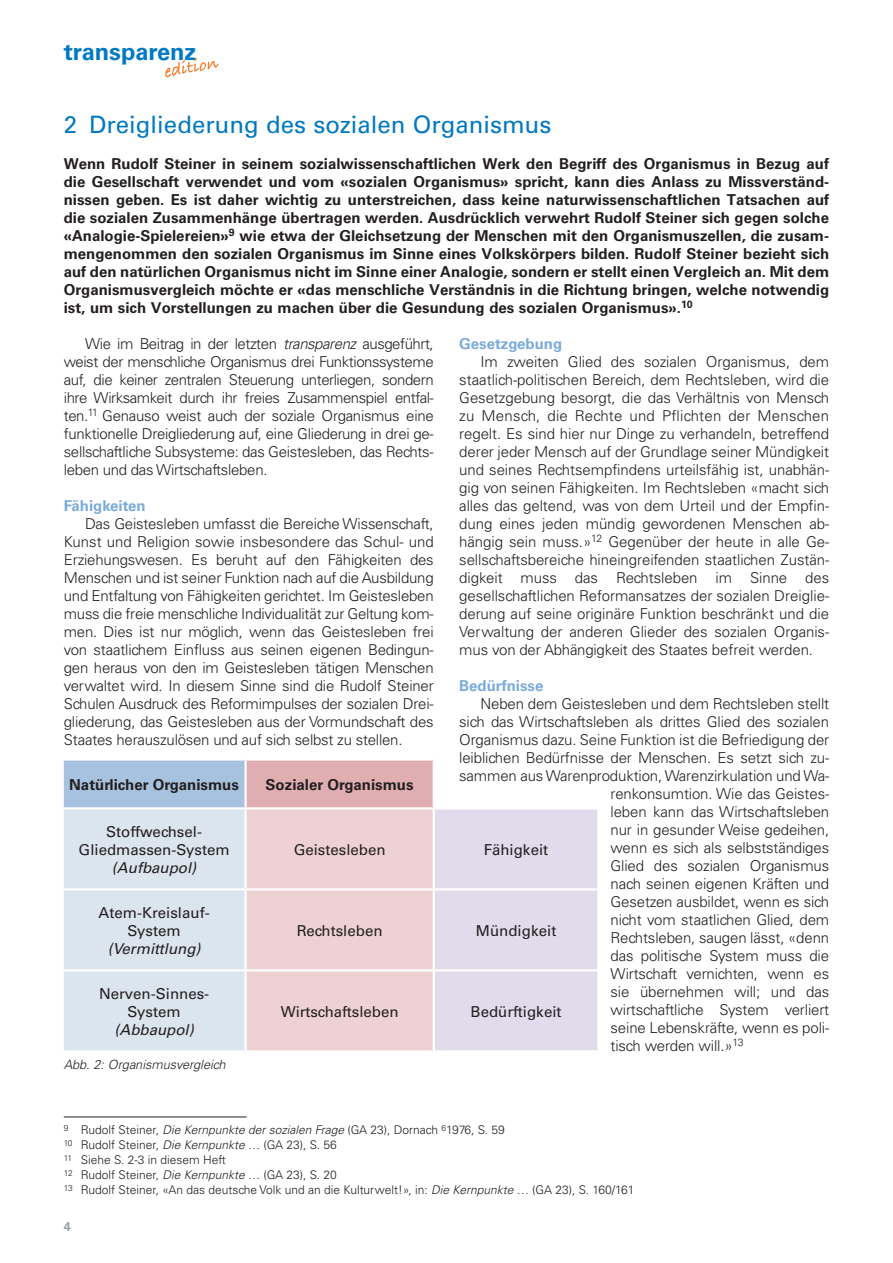
<style>
.page{position:relative;width:893px;height:1263px;background:#fff}
.page>*{position:absolute;margin:0;border:0;box-sizing:border-box;transform-origin:0 0}
.t1{font:24px "Univers";color:#0079c2}
.t2{font:700 23.55px "Univers";color:#0079c2}
.t3{font:300 15px/18px "Univers";letter-spacing:-.01em;color:#231f20;text-align:justify}
.t4{font:700 15px/18px "Univers";color:#231f20;text-align:justify}
.t5{font:15px/18px "Univers";color:#231f20;text-align:center}
.t6{font:700 15px "Univers";color:#7aabdb}
.t7{font:italic 15px "Univers";color:#231f20}
.t8{font:italic 300 12.75px "Univers";letter-spacing:-.005em;color:#231f20}
.t9{font:700 12.75px "Univers";color:#95a4ad}
.t10{font:300 12px/15px "Univers";color:#231f20}
.s1{font-style:italic}
</style>
<div class="page">
<svg style="left:165px;top:58px;width:54px;height:19px"></svg>
<hr style="left:64px;top:1117px;width:183px;height:1px;background:#231f20">
<div style="left:63px;top:759px;width:183px;height:49px;background:#a7c2de"></div>
<div style="left:246px;top:759px;width:188px;height:49px;background:#e0aeb0"></div>
<div style="left:64px;top:809px;width:180px;height:241px;background:#dbe5ee"></div>
<div style="left:247px;top:809px;width:186px;height:241px;background:#eed2d3"></div>
<div style="left:435px;top:809px;width:162px;height:241px;background:#e2dbec"></div>
<hr style="left:62px;top:758px;width:184px;height:2px;background:#fff">
<hr style="left:62px;top:760px;width:2px;height:47px;background:#fff">
<hr style="left:246px;top:758px;width:188px;height:2px;background:#fff">
<hr style="left:244px;top:760px;width:3px;height:47px;background:#fff">
<hr style="left:433px;top:760px;width:2px;height:47px;background:#fff">
<hr style="left:62px;top:807px;width:184px;height:2px;background:#fff">
<hr style="left:246px;top:807px;width:188px;height:2px;background:#fff">
<hr style="left:62px;top:888px;width:184px;height:2px;background:#fff">
<hr style="left:246px;top:888px;width:188px;height:2px;background:#fff">
<hr style="left:434px;top:888px;width:166px;height:2px;background:#fff">
<hr style="left:62px;top:969px;width:184px;height:2px;background:#fff">
<hr style="left:246px;top:969px;width:188px;height:2px;background:#fff">
<hr style="left:434px;top:969px;width:166px;height:2px;background:#fff">
<h2 class="t2" style="left:64px;top:38px;width:134px">transparenz</h2>
<h1 class="t1" style="left:64px;top:110px;width:489px">2 Dreigliederung des sozialen Organismus</h1>
<p class="t4" style="left:64px;top:154px;width:767px">Wenn Rudolf Steiner in seinem sozialwissenschaftlichen Werk den Begriff des Organismus in Bezug auf die Gesellschaft verwendet und vom «sozialen Organismus» spricht, kann dies Anlass zu Missverständ&shy;nissen geben. Es ist daher wichtig zu unterstreichen, dass keine naturwissenschaftlichen Tatsachen auf die sozialen Zusammenhänge übertragen werden. Ausdrücklich verwehrt Rudolf Steiner sich gegen solche «Analogie-Spielereien»<sup>9</sup> wie etwa der Gleichsetzung der Menschen mit den Organismuszellen, die zusam&shy;mengenommen den sozialen Organismus im Sinne eines Volkskörpers bilden. Rudolf Steiner bezieht sich auf den natürlichen Organismus nicht im Sinne einer Analogie, sondern er stellt einen Vergleich an. Mit dem Organismusvergleich möchte er «das menschliche Verständnis in die Richtung bringen, welche notwendig ist, um sich Vorstellungen zu machen über die Gesundung des sozialen Organismus».<sup>10</sup></p>
<p class="t6" style="left:459px;top:334px;width:105px">Gesetzgebung</p>
<p class="t3" style="left:459px;top:352px;width:371px;text-indent:21px">Im zweiten Glied des sozialen Organismus, dem staatlich-politischen Bereich, dem Rechtsleben, wird die Gesetzgebung besorgt, die das Verhältnis von Mensch zu Mensch, die Rechte und Pflichten der Menschen regelt. Es sind hier nur Dinge zu verhandeln, betreffend derer jeder Mensch auf der Grundlage seiner Mündigkeit und seines Rechtsempfindens urteilsfähig ist, unabhän&shy;gig von seinen Fähigkeiten. Im Rechtsleben «macht sich alles das geltend, was von dem Urteil und der Empfin&shy;dung eines jeden mündig gewordenen Menschen ab&shy;hängig sein muss.»<sup>12</sup> Gegenüber der heute in alle Ge&shy;sellschaftsbereiche hineingreifenden staatlichen Zustän&shy;digkeit muss das Rechtsleben im Sinne des gesellschaftlichen Reformansatzes der sozialen Dreiglie&shy;derung auf seine originäre Funktion beschränkt und die Verwaltung der anderen Glieder des sozialen Organis&shy;mus von der Abhängigkeit des Staates befreit werden.</p>
<p class="t6" style="left:459px;top:676px;width:86px">Bedürfnisse</p>
<p class="t3" style="left:480px;top:694px;width:350px">Neben dem Geistesleben und dem Rechtsleben stellt</p>
<p class="t3" style="left:459px;top:712px;width:371px">sich das Wirtschaftsleben als drittes Glied des sozialen</p>
<p class="t3" style="left:459px;top:730px;width:371px">Organismus dazu. Seine Funktion ist die Befriedigung der</p>
<p class="t3" style="left:459px;top:748px;width:371px">leiblichen Bedürfnisse der Menschen. Es setzt sich zu-</p>
<p class="t3" style="left:459px;top:766px;width:371px">sammen aus Warenproduktion, Warenzirkulation und Wa-</p>
<p class="t3" style="left:611px;top:784px;width:220px">renkonsumtion. Wie das Geistes-</p>
<p class="t3" style="left:611px;top:802px;width:220px">leben kann das Wirtschaftsleben</p>
<p class="t3" style="left:611px;top:820px;width:220px">nur in gesunder Weise gedeihen,</p>
<p class="t3" style="left:611px;top:838px;width:220px">wenn es sich als selbstständiges</p>
<p class="t3" style="left:611px;top:856px;width:220px">Glied des sozialen Organismus</p>
<p class="t3" style="left:611px;top:874px;width:220px">nach seinen eigenen Kräften und</p>
<p class="t3" style="left:611px;top:892px;width:220px">Gesetzen ausbildet, wenn es sich</p>
<p class="t3" style="left:611px;top:910px;width:220px">nicht vom staatlichen Glied, dem</p>
<p class="t3" style="left:611px;top:928px;width:220px">Rechtsleben, saugen lässt, «denn</p>
<p class="t3" style="left:611px;top:946px;width:220px">das politische System muss die</p>
<p class="t3" style="left:611px;top:964px;width:220px">Wirtschaft vernichten, wenn es</p>
<p class="t3" style="left:611px;top:982px;width:220px">sie übernehmen will; und das</p>
<p class="t3" style="left:611px;top:1000px;width:220px">wirtschaftliche System verliert</p>
<p class="t3" style="left:611px;top:1018px;width:220px">seine Lebenskräfte, wenn es poli-</p>
<p class="t3" style="left:611px;top:1036px;width:134px">tisch werden will.»<sup>13</sup></p>
<p class="t3" style="left:64px;top:334px;width:371px;text-indent:21px">Wie im Beitrag in der letzten <span class="s1">transparenz</span> ausgeführt, weist der menschliche Organismus drei Funktionssysteme auf, die keiner zentralen Steuerung unterliegen, sondern ihre Wirksamkeit durch ihr freies Zusammenspiel entfal&shy;ten.<sup>11</sup> Genauso weist auch der soziale Organismus eine funktionelle Dreigliederung auf, eine Gliederung in drei ge&shy;sellschaftliche Subsysteme: das Geistesleben, das Rechts&shy;leben und das Wirtschaftsleben.</p>
<p class="t6" style="left:64px;top:496px;width:83px">Fähigkeiten</p>
<p class="t3" style="left:64px;top:514px;width:371px;text-indent:21px">Das Geistesleben umfasst die Bereiche Wissenschaft, Kunst und Religion sowie insbesondere das Schul- und Erziehungswesen. Es beruht auf den Fähigkeiten des Menschen und ist seiner Funktion nach auf die Ausbildung und Entfaltung von Fähigkeiten gerichtet. Im Geistesleben muss die freie menschliche Individualität zur Geltung kom&shy;men. Dies ist nur möglich, wenn das Geistesleben frei von staatlichem Einfluss aus seinen eigenen Bedingun&shy;gen heraus von den im Geistesleben tätigen Menschen verwaltet wird. In diesem Sinne sind die Rudolf Steiner Schulen Ausdruck des Reformimpulses der sozialen Drei&shy;gliederung, das Geistesleben aus der Vormundschaft des Staates herauszulösen und auf sich selbst zu stellen.</p>
<p class="t4" style="left:69px;top:775px;width:171px">Natürlicher Organismus</p>
<p class="t4" style="left:266px;top:775px;width:150px">Sozialer Organismus</p>
<p class="t5" style="left:79px;top:822px;width:152px">Stoffwechsel-<br>Gliedmassen-System</p>
<p class="t7" style="left:112px;top:858px;width:86px">(Aufbaupol)</p>
<p class="t5" style="left:294px;top:840px;width:93px">Geistesleben</p>
<p class="t5" style="left:484px;top:840px;width:66px">Fähigkeit</p>
<p class="t5" style="left:99px;top:903px;width:113px">Atem-Kreislauf-<br>System</p>
<p class="t7" style="left:108px;top:939px;width:94px">(Vermittlung)</p>
<p class="t5" style="left:297px;top:921px;width:87px">Rechtsleben</p>
<p class="t5" style="left:476px;top:921px;width:82px">Mündigkeit</p>
<p class="t5" style="left:99px;top:984px;width:112px">Nerven-Sinnes-<br>System</p>
<p class="t7" style="left:114px;top:1020px;width:81px">(Abbaupol)</p>
<p class="t5" style="left:281px;top:1002px;width:119px">Wirtschaftsleben</p>
<p class="t5" style="left:471px;top:1002px;width:92px">Bedürftigkeit</p>
<p class="t8" style="left:64px;top:1056px;width:163px">Abb. 2: Organismusvergleich</p>
<p class="t10" style="left:64px;top:1122px;width:572px"><sup>9</sup> Rudolf Steiner, <span class="s1">Die Kernpunkte der sozialen Frage</span> (GA 23), Dornach <sup>6</sup>1976, S. 59<br><sup>10</sup> Rudolf Steiner, <span class="s1">Die Kernpunkte …</span> (GA 23), S. 56<br><sup>11</sup> Siehe S. 2-3 in diesem Heft<br><sup>12</sup> Rudolf Steiner, <span class="s1">Die Kernpunkte …</span> (GA 23), S. 20<br><sup>13</sup> Rudolf Steiner, «An das deutsche Volk und an die Kulturwelt!», in: <span class="s1">Die Kernpunkte …</span> (GA 23), S. 160/161</p>
<p class="t9" style="left:64px;top:1219px;width:9px">4</p>
</div>
